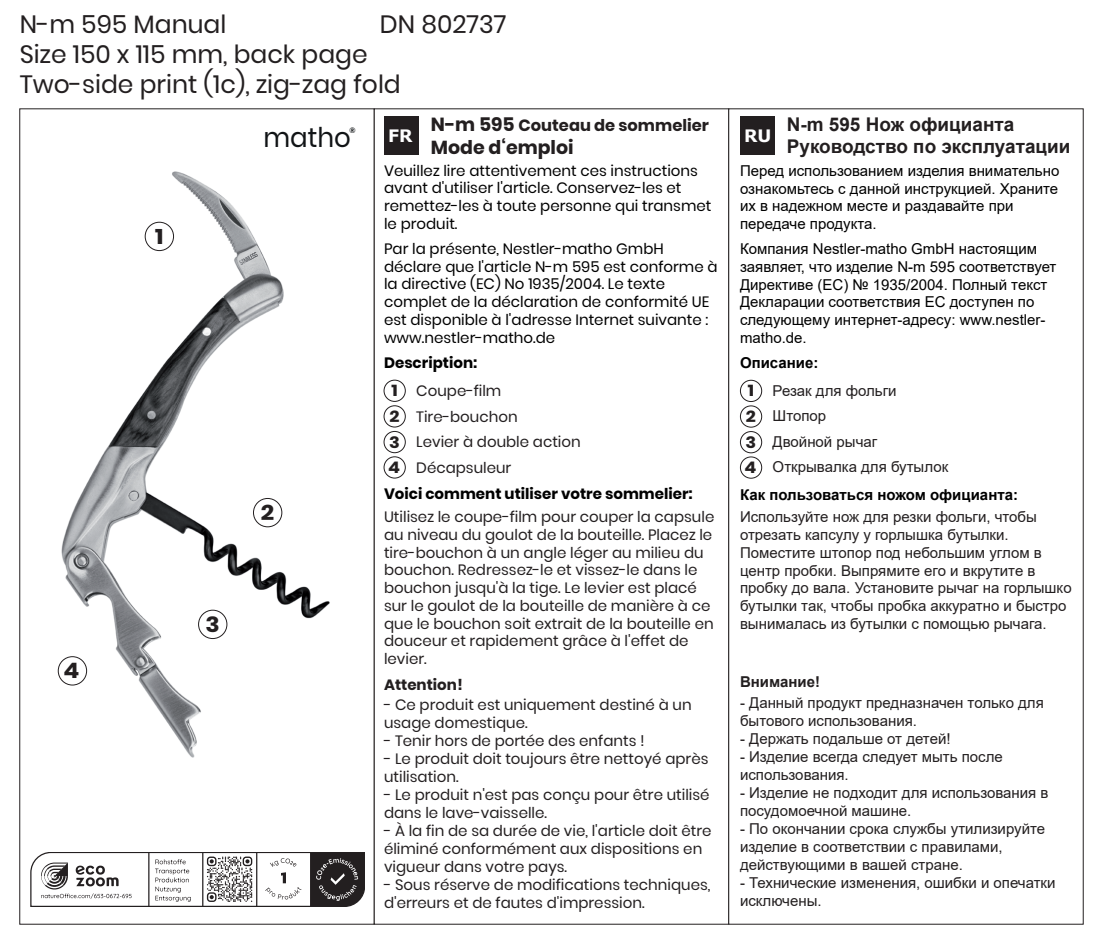
<style>
.page{position:relative;width:1103px;height:948px;background:#fff}
.page>*{position:absolute;margin:0;border:0;box-sizing:border-box;transform-origin:0 0}
.t1{font:27.25px "Poppins";color:#111416;scale:.96 1}
.t2{font:25px/30px "Poppins";color:#231f20}
.t3{font:700 21.25px "Poppins";color:#231f20;scale:1.12 1}
.t4{font:700 19px/22.8px "Arial";color:#231f20}
.t5{font:700 19px "Poppins";color:#231f20}
.t6{font:700 17px "Verdana";color:#fff}
.t7{font:700 16.25px "Poppins";color:#231f20}
.t8{font:700 16px/25.5px "Poppins";color:#231f20;scale:1.12 1}
.t9{font:15px/17.8px "Poppins";color:#231f20}
.t10{font:15px/17.8px "Arial";color:#231f20}
.t11{font:15px/17.8px "Poppins";color:#000}
.t12{font:15px/17.8px "Arial";color:#000}
.t13{font:700 15px "Poppins";color:#000}
.t14{font:700 15px "Arial";color:#000}
.t15{font:700 15px "Poppins";color:#231f20}
.t16{font:700 15px "Arial";color:#231f20}
.t17{font:700 7.75px "Poppins";color:#111416}
.s1{font-size:19px}
</style>
<div class="page">
<div style="left:19px;top:108px;width:355px;height:816px;background:#fff;border:1px solid #231f20"></div>
<div style="left:374px;top:108px;width:355px;height:816px;background:#fff;border:1px solid #231f20"></div>
<div style="left:728px;top:108px;width:355px;height:816px;background:#fff;border:1px solid #231f20"></div>
<img style="left:57px;top:171px;width:273px;height:587px">
<div style="left:253px;top:498px;width:29px;height:29px;background:#fff;border-radius:50%"></div>
<div style="left:253px;top:498px;width:29px;height:29px;border:1px solid #231f20;border-radius:50%"></div>
<div style="left:145px;top:222px;width:28px;height:28px;background:#fff;border-radius:50%"></div>
<div style="left:145px;top:222px;width:29px;height:29px;border:1px solid #231f20;border-radius:50%"></div>
<div style="left:198px;top:610px;width:29px;height:28px;background:#fff;border-radius:50%"></div>
<div style="left:198px;top:610px;width:29px;height:29px;border:1px solid #231f20;border-radius:50%"></div>
<div style="left:58px;top:656px;width:29px;height:29px;background:#fff;border-radius:50%"></div>
<div style="left:58px;top:656px;width:29px;height:29px;border:1px solid #231f20;border-radius:50%"></div>
<div style="left:384px;top:116px;width:34px;height:38px;background:#231f20"></div>
<div style="left:740px;top:117px;width:34px;height:38px;background:#231f20"></div>
<div style="left:384px;top:380px;width:21px;height:22px;border:1px solid #231f20;border-radius:50%"></div>
<div style="left:384px;top:405px;width:21px;height:22px;border:1px solid #231f20;border-radius:50%"></div>
<div style="left:384px;top:431px;width:21px;height:22px;border:1px solid #231f20;border-radius:50%"></div>
<div style="left:384px;top:456px;width:21px;height:22px;border:1px solid #231f20;border-radius:50%"></div>
<div style="left:740px;top:380px;width:22px;height:22px;border:1px solid #231f20;border-radius:50%"></div>
<div style="left:740px;top:405px;width:22px;height:22px;border:1px solid #231f20;border-radius:50%"></div>
<div style="left:740px;top:431px;width:22px;height:22px;border:1px solid #231f20;border-radius:50%"></div>
<div style="left:740px;top:456px;width:22px;height:22px;border:1px solid #231f20;border-radius:50%"></div>
<svg style="left:31px;top:852px;width:334px;height:54px"></svg>
<h2 class="t2" style="left:20px;top:10px;width:208px">N-m 595 Manual</h2>
<h2 class="t2" style="left:380px;top:10px;width:128px">DN 802737</h2>
<h2 class="t2" style="left:20px;top:40px;width:382px">Size 150 x 115 mm, back page<br>Two-side print (1c), zig-zag fold</h2>
<h3 class="t3" style="left:155px;top:224px;width:9px">1</h3>
<h1 class="t1" style="left:263px;top:122px;width:93px">matho</h1>
<p class="t17" style="left:349px;top:126px;width:8px">®</p>
<p class="t6" style="left:388px;top:124px;width:26px">FR</p>
<p class="t7" style="left:431px;top:116px;width:279px"><span class="s1">N-m 595</span> Couteau de sommelier</p>
<p class="t5" style="left:431px;top:136px;width:144px">Mode d‘emploi</p>
<p class="t11" style="left:384px;top:161px;width:329px">Veuillez lire attentivement ces instructions avant d'utiliser l'article. Conservez-les et remettez-les à toute personne qui transmet le produit.</p>
<p class="t11" style="left:384px;top:240px;width:335px">Par la présente, Nestler-matho GmbH déclare que l'article N-m 595 est conforme à la directive (EC) No 1935/2004. Le texte complet de la déclaration de conformité UE est disponible à l'adresse Internet suivante : www.nestler-matho.de</p>
<p class="t13" style="left:384px;top:354px;width:95px">Description:</p>
<p class="t6" style="left:744px;top:124px;width:29px">RU</p>
<p class="t4" style="left:787px;top:113px;width:285px">N-m 595 Нож официанта<br>Руководство по эксплуатации</p>
<p class="t12" style="left:740px;top:162px;width:321px">Перед использованием изделия внимательно ознакомьтесь с данной инструкцией. Храните их в надежном месте и раздавайте при передаче продукта.</p>
<p class="t12" style="left:740px;top:240px;width:318px">Компания Nestler-matho GmbH настоящим заявляет, что изделие N-m 595 соответствует Директиве (ЕС) № 1935/2004. Полный текст Декларации соответствия ЕС доступен по следующему интернет-адресу: www.nestler&shy;matho.de.</p>
<p class="t14" style="left:740px;top:352px;width:80px">Описание:</p>
<h3 class="t3" style="left:64px;top:658px;width:16px">4</h3>
<h3 class="t3" style="left:205px;top:612px;width:14px">3</h3>
<h3 class="t3" style="left:261px;top:500px;width:13px">2</h3>
<p class="t8" style="left:388px;top:378px;width:12px">1<br>2<br>3<br>4</p>
<p class="t9" style="left:416px;top:378px;width:166px;line-height:25.5px">Coupe-film<br>Tire-bouchon<br>Levier à double action<br>Décapsuleur</p>
<p class="t8" style="left:744px;top:378px;width:12px">1<br>2<br>3<br>4</p>
<p class="t10" style="left:772px;top:378px;width:177px;line-height:25.5px">Резак для фольги<br>Штопор<br>Двойной рычаг<br>Открывалка для бутылок</p>
<p class="t13" style="left:384px;top:485px;width:310px">Voici comment utiliser votre sommelier:</p>
<p class="t9" style="left:384px;top:508px;width:332px">Utilisez le coupe-film pour couper la capsule au niveau du goulot de la bouteille. Placez le tire-bouchon à un angle léger au milieu du bouchon. Redressez-le et vissez-le dans le bouchon jusqu'à la tige. Le levier est placé sur le goulot de la bouteille de manière à ce que le bouchon soit extrait de la bouteille en douceur et rapidement grâce à l'effet de levier.</p>
<p class="t15" style="left:384px;top:675px;width:80px">Attention!</p>
<p class="t9" style="left:384px;top:696px;width:309px">- Ce produit est uniquement destiné à un usage domestique.</p>
<p class="t9" style="left:384px;top:732px;width:262px">- Tenir hors de portée des enfants !</p>
<p class="t9" style="left:384px;top:750px;width:326px">- Le produit doit toujours être nettoyé après utilisation.</p>
<p class="t9" style="left:384px;top:786px;width:327px">- Le produit n'est pas conçu pour être utilisé dans le lave-vaisselle.</p>
<p class="t9" style="left:384px;top:822px;width:329px">- À la fin de sa durée de vie, l'article doit être éliminé conformément aux dispositions en vigueur dans votre pays.</p>
<p class="t9" style="left:384px;top:876px;width:328px">- Sous réserve de modifications techniques, d'erreurs et de fautes d'impression.</p>
<p class="t14" style="left:740px;top:484px;width:279px">Как пользоваться ножом официанта:</p>
<p class="t10" style="left:740px;top:508px;width:333px">Используйте нож для резки фольги, чтобы отрезать капсулу у горлышка бутылки.<br>Поместите штопор под небольшим углом в центр пробки. Выпрямите его и вкрутите в пробку до вала. Установите рычаг на горлышко бутылки так, чтобы пробка аккуратно и быстро вынималась из бутылки с помощью рычага.</p>
<p class="t16" style="left:740px;top:671px;width:81px">Внимание!</p>
<p class="t10" style="left:740px;top:693px;width:305px">- Данный продукт предназначен только для бытового использования.</p>
<p class="t10" style="left:740px;top:729px;width:212px">- Держать подальше от детей!</p>
<p class="t10" style="left:740px;top:747px;width:264px">- Изделие всегда следует мыть после использования.</p>
<p class="t10" style="left:740px;top:783px;width:310px">- Изделие не подходит для использования в посудомоечной машине.</p>
<p class="t10" style="left:740px;top:819px;width:306px">- По окончании срока службы утилизируйте изделие в соответствии с правилами, действующими в вашей стране.</p>
<p class="t10" style="left:740px;top:873px;width:317px">- Технические изменения, ошибки и опечатки исключены.</p>
</div>
